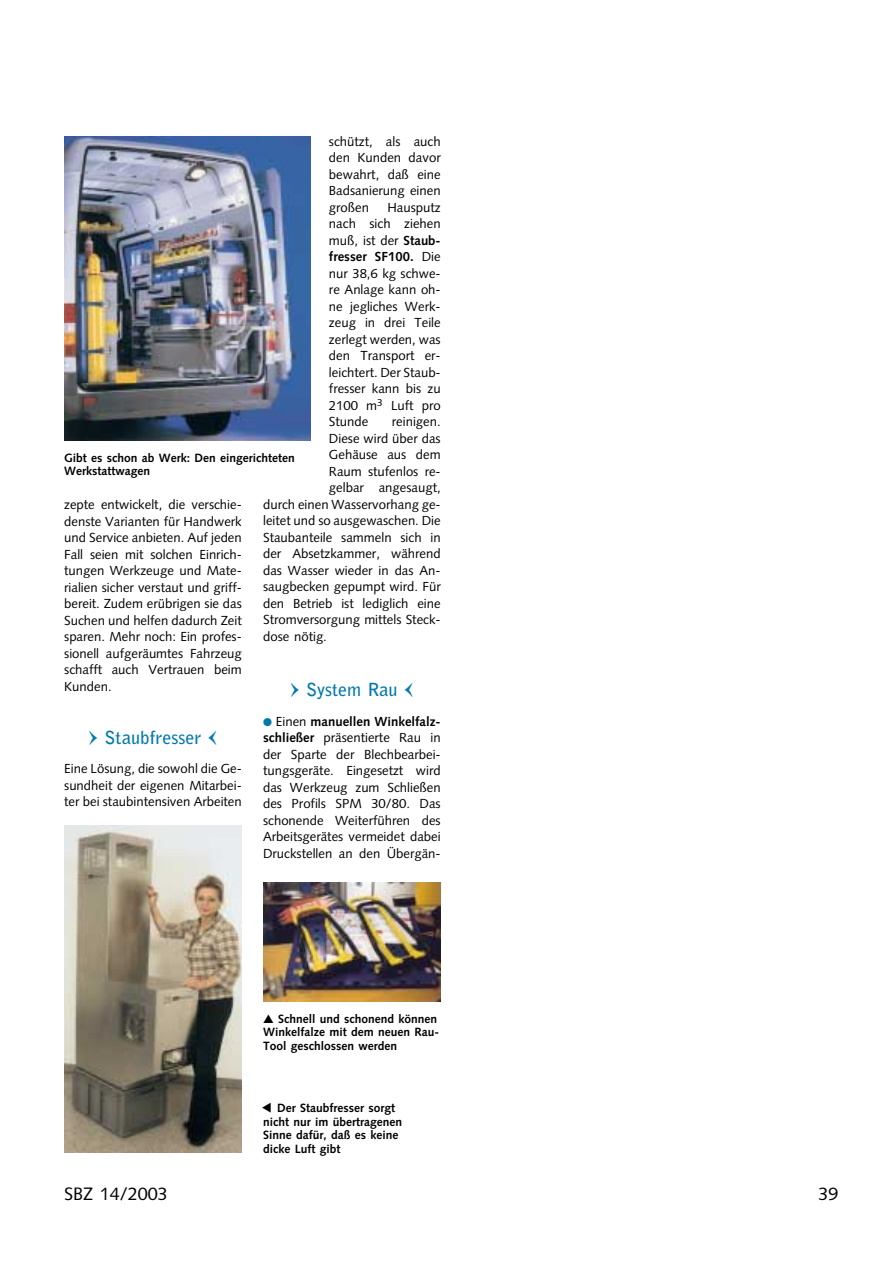
<style>
.page{position:relative;width:893px;height:1263px;background:#fff}
.page>*{position:absolute;margin:0;border:0;box-sizing:border-box;transform-origin:0 0}
.t1{font:700 18px "Bell Gothic";color:#0079ac}
.t2{font:18px "Syntax";color:#000}
.t3{font:13.2px/16.5px "Syntax";color:#000;text-align:justify}
.t4{font:700 12px/13.5px "Syntax";color:#000}
.s1{font-weight:700}
.s2{color:#0079ac}
</style>
<div class="page">
<img style="left:64px;top:136px;width:247px;height:305px">
<img style="left:64px;top:826px;width:178px;height:327px">
<img style="left:263px;top:883px;width:177px;height:119px">
<p class="t3" style="left:329px;top:134px;width:113px">schützt, als auch den Kunden davor bewahrt, daß eine Badsanierung einen großen</p>
<p class="t3" style="left:329px;top:200px;width:113px;text-indent:58px">Hausputz nach sich ziehen muß, ist der <span class="s1">Staub&shy;fresser SF100.</span> Die nur 38,6 kg schwe&shy;re Anlage kann oh&shy;ne jegliches Werk&shy;zeug in drei Teile zerlegt werden, was den Transport er&shy;leichtert. Der Staub&shy;fresser kann bis zu 2100 m<sup>3</sup> Luft pro Stunde</p>
<p class="t3" style="left:392px;top:415px;width:50px">reinigen.</p>
<p class="t3" style="left:329px;top:431px;width:113px">Diese wird über das</p>
<p class="t3" style="left:329px;top:448px;width:113px">Gehäuse aus dem</p>
<p class="t3" style="left:329px;top:464px;width:113px">Raum stufenlos re-</p>
<p class="t3" style="left:329px;top:481px;width:113px">gelbar angesaugt,</p>
<p class="t3" style="left:263px;top:497px;width:179px">durch einen Wasservorhang ge-</p>
<p class="t3" style="left:263px;top:514px;width:179px">leitet und so ausgewaschen. Die</p>
<p class="t3" style="left:263px;top:530px;width:179px">Staubanteile sammeln sich in</p>
<p class="t3" style="left:263px;top:547px;width:179px">der Absetzkammer, während</p>
<p class="t3" style="left:263px;top:563px;width:179px">das Wasser wieder in das An-</p>
<p class="t3" style="left:263px;top:580px;width:179px">saugbecken gepumpt wird. Für</p>
<p class="t3" style="left:263px;top:596px;width:179px">den Betrieb ist lediglich eine</p>
<p class="t3" style="left:263px;top:613px;width:179px">Stromversorgung mittels Steck-</p>
<p class="t3" style="left:263px;top:629px;width:65px">dose nötig.</p>
<h1 class="t1" style="left:306px;top:683px;width:93px">System Rau</h1>
<p class="t3" style="left:263px;top:714px;width:179px"><span class="s2">●</span> Einen <span class="s1">manuellen Winkelfalz&shy;schließer</span> präsentierte Rau in der Sparte der Blechbearbei&shy;tungsgeräte. Eingesetzt wird das Werkzeug zum Schließen des Profils SPM 30/80. Das schonende Weiterführen des Arbeitsgerätes vermeidet dabei Druckstellen an den Übergän-</p>
<p class="t4" style="left:64px;top:452px;width:232px">Gibt es schon ab Werk: Den eingerichteten<br>Werkstattwagen</p>
<p class="t3" style="left:64px;top:498px;width:179px">zepte entwickelt, die verschie&shy;denste Varianten für Handwerk und Service anbieten. Auf jeden Fall seien mit solchen Einrich&shy;tungen Werkzeuge und Mate&shy;rialien sicher verstaut und griff&shy;bereit. Zudem erübrigen sie das Suchen und helfen dadurch Zeit sparen. Mehr noch: Ein profes&shy;sionell aufgeräumtes Fahrzeug schafft auch Vertrauen beim Kunden.</p>
<h1 class="t1" style="left:105px;top:731px;width:98px">Staubfresser</h1>
<p class="t3" style="left:64px;top:762px;width:179px">Eine Lösung, die sowohl die Ge&shy;sundheit der eigenen Mitarbei&shy;ter bei staubintensiven Arbeiten</p>
<p class="t4" style="left:263px;top:1013px;width:177px">▲ Schnell und schonend können<br>Winkelfalze mit dem neuen Rau-<br>Tool geschlossen werden</p>
<p class="t4" style="left:263px;top:1103px;width:140px;text-indent:14px">Der Staubfresser sorgt nicht nur im übertragenen<br>Sinne dafür, daß es keine dicke Luft gibt</p>
<h1 class="t2" style="left:64px;top:1186px;width:105px">SBZ 14/2003</h1>
<h1 class="t2" style="left:818px;top:1187px;width:22px">39</h1>
</div>
